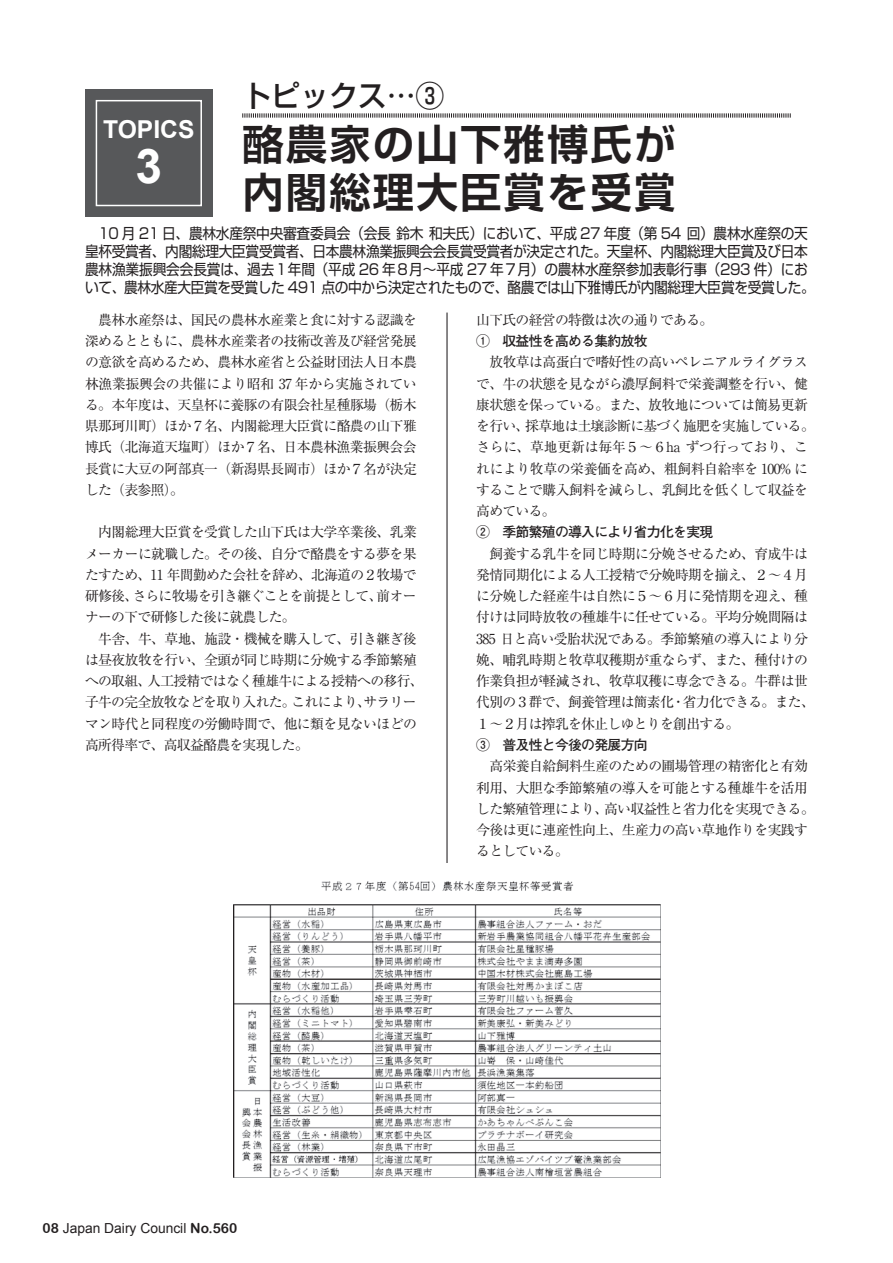
<style>
.page{position:relative;width:893px;height:1263px;background:#fff}
.page>*{position:absolute;margin:0;border:0;box-sizing:border-box;transform-origin:0 0}
.t1{font:700 47.85px "Arial";color:#fff}
.タイトル{font:700 41.4px "Shin Go Pro De";letter-spacing:.05em;color:#231f20}
.タイトル-小{font:500 29.7px "Shin Go Pro";color:#231f20}
.t2{font:700 24.6px "Arial";color:#fff}
.見出し{font:14.85px/18px "Shin Go Pro";letter-spacing:-.025em;color:#231f20;scale:.92 1}
.本文{font:13.8px/21.3px "Ryumin Pro";letter-spacing:-.04em;color:#231f20}
.太字{font:700 13.8px "Futo Go B101 Pro";letter-spacing:-.05em;color:#231f20}
.t3{font:13.8px "Arial";color:#231f20}
.s1{font-family:"Arial Rounded MT Bold"}
</style>
<div class="page">
<hr style="left:446px;top:313px;width:2px;height:867px;background:#231f20">
<div style="left:85px;top:89px;width:128px;height:128px;background:#57585a"></div>
<svg style="left:242px;top:113px;width:549px;height:5px;background:#a6a4a5"></svg>
<div style="left:96px;top:100px;width:106px;height:106px;border:2px solid #fff"></div>
<div style="left:430px;top:863px;width:41px;height:340px;background:#fff"></div>
<img style="left:234px;top:881px;width:427px;height:297px">
<p class="t2" style="left:103px;top:113px;width:93px">TOPICS</p>
<p class="t1" style="left:136px;top:135px;width:28px">3</p>
<p class="タイトル-小" style="left:242px;top:71px;width:204px">トピックス…③</p>
<p class="タイトル" style="left:242px;top:110px;width:435px">酪農家の山下雅博氏が</p>
<p class="タイトル" style="left:242px;top:158px;width:435px">内閣総理大臣賞を受賞</p>
<p class="見出し" style="left:85px;top:223px;width:795px">　10 月 21 日、農林水産祭中央審査委員会（会長 鈴木 和夫氏）において、平成 27 年度（第 54 回）農林水産祭の天皇杯受賞者、内閣総理大臣賞受賞者、日本農林漁業振興会会長賞受賞者が決定された。天皇杯、内閣総理大臣賞及び日本農林漁業振興会会長賞は、過去１年間（平成 26 年８月～平成 27 年７月）の農林水産祭参加表彰行事（293 件）において、農林水産大臣賞を受賞した 491 点の中から決定されたもので、酪農では山下雅博氏が内閣総理大臣賞を受賞した。</p>
<p class="本文" style="left:85px;top:308px;width:333px;text-align:justify">　農林水産祭は、国民の農林水産業と食に対する認識を深めるとともに、農林水産業者の技術改善及び経営発展の意欲を高めるため、農林水産省と公益財団法人日本農林漁業振興会の共催により昭和 37 年から実施されている。本年度は、天皇杯に養豚の有限会社星種豚場（栃木県那珂川町）ほか７名、内閣総理大臣賞に酪農の山下雅博氏（北海道天塩町）ほか７名、日本農林漁業振興会会長賞に大豆の阿部真一（新潟県長岡市）ほか７名が決定した（表参照）。</p>
<p class="本文" style="left:85px;top:521px;width:333px;text-align:justify">　内閣総理大臣賞を受賞した山下氏は大学卒業後、乳業メーカーに就職した。その後、自分で酪農をする夢を果たすため、11 年間勤めた会社を辞め、北海道の２牧場で研修後、さらに牧場を引き継ぐことを前提として、前オーナーの下で研修した後に就農した。</p>
<p class="本文" style="left:85px;top:627px;width:340px">　牛舎、牛、草地、施設・機械を購入して、引き継ぎ後は昼夜放牧を行い、全頭が同じ時期に分娩する季節繁殖への取組、人工授精ではなく種雄牛による授精への移行、子牛の完全放牧などを取り入れた。これにより、サラリーマン時代と同程度の労働時間で、他に類を見ないほどの高所得率で、高収益酪農を実現した。</p>
<p class="本文" style="left:476px;top:308px;width:238px">山下氏の経営の特徴は次の通りである。</p>
<p class="太字" style="left:476px;top:330px;width:173px">①　収益性を高める集約放牧</p>
<p class="本文" style="left:476px;top:350px;width:340px">　放牧草は高蛋白で嗜好性の高いペレニアルライグラスで、牛の状態を見ながら濃厚飼料で栄養調整を行い、健康状態を保っている。また、放牧地については簡易更新を行い、採草地は土壌診断に基づく施肥を実施している。さらに、草地更新は毎年５～６ha ずつ行っており、これにより牧草の栄養価を高め、粗飼料自給率を 100% にすることで購入飼料を減らし、乳飼比を低くして収益を高めている。</p>
<p class="太字" style="left:476px;top:521px;width:238px">②　季節繁殖の導入により省力化を実現</p>
<p class="本文" style="left:476px;top:542px;width:340px">　飼養する乳牛を同じ時期に分娩させるため、育成牛は発情同期化による人工授精で分娩時期を揃え、２～４月に分娩した経産牛は自然に５～６月に発情期を迎え、種付けは同時放牧の種雄牛に任せている。平均分娩間隔は<br>385 日と高い受胎状況である。季節繁殖の導入により分娩、哺乳時期と牧草収穫期が重ならず、また、種付けの作業負担が軽減され、牧草収穫に専念できる。牛群は世代別の３群で、飼養管理は簡素化・省力化できる。また、<br>１～２月は搾乳を休止しゆとりを創出する。</p>
<p class="太字" style="left:476px;top:734px;width:173px">③　普及性と今後の発展方向</p>
<p class="本文" style="left:476px;top:754px;width:340px">　高栄養自給飼料生産のための圃場管理の精密化と有効利用、大胆な季節繁殖の導入を可能とする種雄牛を活用した繁殖管理により、高い収益性と省力化を実現できる。今後は更に連産性向上、生産力の高い草地作りを実践するとしている。</p>
<p class="t3" style="left:43px;top:1219px;width:196px"><span class="s1">08</span> Japan Dairy Council <span class="s1">No.560</span></p>
</div>
